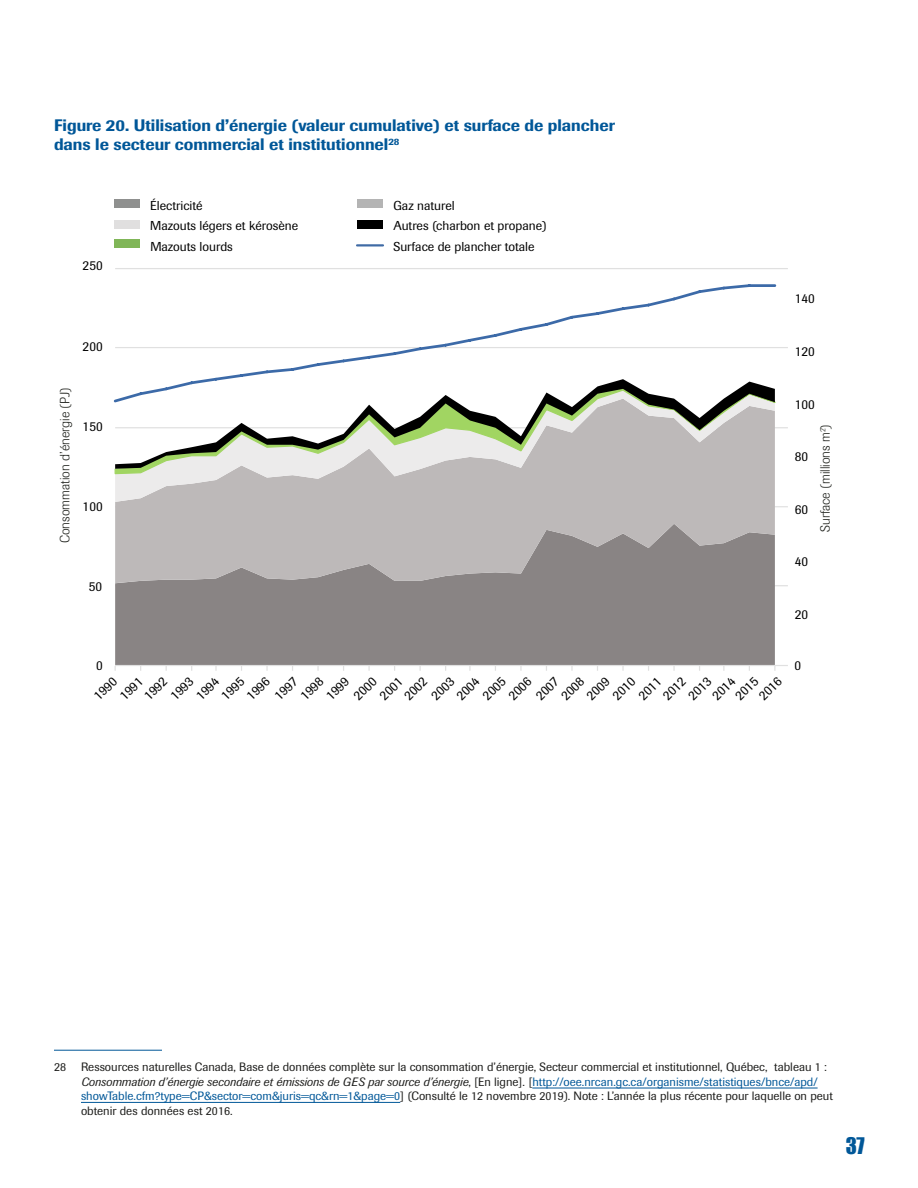
<style>
.page{position:relative;width:918px;height:1188px;background:#fff}
.page>*{position:absolute;margin:0;border:0;box-sizing:border-box;transform-origin:0 0}
.t1{font:21px "Impact";color:#005798}
.t2{font:500 16.5px/19.5px "Imago";color:#005798}
.t3{font:13.35px "Imago";color:#010101}
.t4{font:300 13.35px "Imago";color:#20221d}
.t5{font:12.75px "Imago";color:#010101}
.Note{font:12px/14.4px "Imago";color:#1d1d1b}
.s1{font-style:italic}
.s2{color:#005798}
</style>
<div class="page">
<hr style="left:115px;top:585px;width:673px;height:1px;background:#e0e0e0">
<hr style="left:115px;top:506px;width:673px;height:1px;background:#e0e0e0">
<hr style="left:115px;top:427px;width:673px;height:1px;background:#e0e0e0">
<hr style="left:115px;top:347px;width:673px;height:1px;background:#e0e0e0">
<hr style="left:115px;top:268px;width:673px;height:1px;background:#e0e0e0">
<div style="left:115px;top:583px;width:660px;height:82px;background:#898484"></div>
<svg style="left:115px;top:502px;width:660px;height:81px;background:#afabab"></svg>
<svg style="left:115px;top:475px;width:660px;height:27px;background:#c1bdbd"></svg>
<svg style="left:114px;top:428px;width:662px;height:47px;background:#cac9c5"></svg>
<svg style="left:115px;top:404px;width:660px;height:65px"></svg>
<hr style="left:115px;top:665px;width:673px;height:1px;background:#e0e0e0">
<svg style="left:114px;top:284px;width:663px;height:120px"></svg>
<div style="left:114px;top:200px;width:26px;height:8px;background:#8f908f"></div>
<div style="left:357px;top:200px;width:26px;height:8px;background:#b4b4b4"></div>
<div style="left:114px;top:221px;width:26px;height:8px;background:#e0dfdf"></div>
<div style="left:114px;top:240px;width:26px;height:8px;background:#80b658"></div>
<div style="left:357px;top:221px;width:26px;height:8px;background:#000"></div>
<hr style="left:357px;top:244px;width:26px;height:2px;background:#406ba5">
<hr style="left:54px;top:1050px;width:108px;height:1px;background:#005798">
<hr style="left:532px;top:1088px;width:286px;height:1px;background:#005798">
<hr style="left:81px;top:1102px;width:319px;height:1px;background:#005798">
<p class="t2" style="left:54px;top:115px;width:562px">Figure 20. Utilisation d’énergie (valeur cumulative) et surface de plancher dans le secteur commercial et institutionnel<sup>28</sup></p>
<p class="t3" style="left:83px;top:258px;width:22px">250</p>
<p class="t3" style="left:83px;top:338px;width:22px">200</p>
<p class="t4" style="left:58px;top:543px;width:158px;rotate:-90deg">Consommation d’énergie (PJ)</p>
<p class="t3" style="left:83px;top:418px;width:22px">150</p>
<p class="t3" style="left:83px;top:499px;width:22px">100</p>
<p class="t3" style="left:89px;top:579px;width:15px">50</p>
<p class="t5" style="left:150px;top:198px;width:54px">Électricité</p>
<p class="t5" style="left:393px;top:198px;width:63px">Gaz naturel</p>
<p class="t5" style="left:150px;top:219px;width:149px">Mazouts légers et kérosène</p>
<p class="t5" style="left:393px;top:219px;width:154px">Autres (charbon et propane)</p>
<p class="t5" style="left:150px;top:239px;width:84px">Mazouts lourds</p>
<p class="t5" style="left:393px;top:239px;width:143px">Surface de plancher totale</p>
<p class="t3" style="left:795px;top:291px;width:22px">140</p>
<p class="t3" style="left:795px;top:344px;width:22px">120</p>
<p class="t3" style="left:795px;top:396px;width:22px">100</p>
<p class="t3" style="left:795px;top:449px;width:15px">80</p>
<p class="t3" style="left:795px;top:501px;width:15px">60</p>
<p class="t3" style="left:795px;top:554px;width:15px">40</p>
<p class="t4" style="left:818px;top:532px;width:110px;rotate:-90deg">Surface (millions m<sup>2</sup>)</p>
<p class="t3" style="left:795px;top:607px;width:15px">20</p>
<p class="t3" style="left:96px;top:658px;width:8px">0</p>
<p class="t3" style="left:794px;top:658px;width:8px">0</p>
<p class="t3" style="left:90px;top:692px;width:28px;rotate:-45deg">1990</p>
<p class="t3" style="left:116px;top:692px;width:28px;rotate:-45deg">1991</p>
<p class="t3" style="left:141px;top:692px;width:28px;rotate:-45deg">1992</p>
<p class="t3" style="left:167px;top:692px;width:28px;rotate:-45deg">1993</p>
<p class="t3" style="left:193px;top:692px;width:28px;rotate:-45deg">1994</p>
<p class="t3" style="left:218px;top:692px;width:28px;rotate:-45deg">1995</p>
<p class="t3" style="left:243px;top:692px;width:28px;rotate:-45deg">1996</p>
<p class="t3" style="left:271px;top:692px;width:28px;rotate:-45deg">1997</p>
<p class="t3" style="left:297px;top:692px;width:28px;rotate:-45deg">1998</p>
<p class="t3" style="left:323px;top:692px;width:28px;rotate:-45deg">1999</p>
<p class="t3" style="left:350px;top:692px;width:28px;rotate:-45deg">2000</p>
<p class="t3" style="left:376px;top:692px;width:28px;rotate:-45deg">2001</p>
<p class="t3" style="left:401px;top:692px;width:28px;rotate:-45deg">2002</p>
<p class="t3" style="left:428px;top:692px;width:28px;rotate:-45deg">2003</p>
<p class="t3" style="left:453px;top:692px;width:28px;rotate:-45deg">2004</p>
<p class="t3" style="left:479px;top:692px;width:28px;rotate:-45deg">2005</p>
<p class="t3" style="left:505px;top:692px;width:28px;rotate:-45deg">2006</p>
<p class="t3" style="left:532px;top:692px;width:28px;rotate:-45deg">2007</p>
<p class="t3" style="left:558px;top:692px;width:28px;rotate:-45deg">2008</p>
<p class="t3" style="left:583px;top:692px;width:28px;rotate:-45deg">2009</p>
<p class="t3" style="left:609px;top:692px;width:28px;rotate:-45deg">2010</p>
<p class="t3" style="left:635px;top:692px;width:28px;rotate:-45deg">2011</p>
<p class="t3" style="left:659px;top:692px;width:28px;rotate:-45deg">2012</p>
<p class="t3" style="left:685px;top:692px;width:28px;rotate:-45deg">2013</p>
<p class="t3" style="left:709px;top:692px;width:28px;rotate:-45deg">2014</p>
<p class="t3" style="left:732px;top:692px;width:28px;rotate:-45deg">2015</p>
<p class="t3" style="left:755px;top:692px;width:28px;rotate:-45deg">2016</p>
<p class="Note" style="left:54px;top:1060px;width:13px">28</p>
<p class="Note" style="left:81px;top:1060px;width:753px">Ressources naturelles Canada, Base de données complète sur la consommation d’énergie, Secteur commercial et institutionnel, Québec, tableau 1 :<br><span class="s1">Consommation d’énergie secondaire et émissions de GES par source d’énergie</span>, [En ligne]. [<span class="s2">http://oee.nrcan.gc.ca/organisme/statistiques/bnce/apd/ showTable.cfm?type=CP&amp;sector=com&amp;juris=qc&amp;rn=1&amp;page=0</span>] (Consulté le 12 novembre 2019). Note : L’année la plus récente pour laquelle on peut obtenir des données est 2016.</p>
<h1 class="t1" style="left:846px;top:1129px;width:21px">37</h1>
</div>
